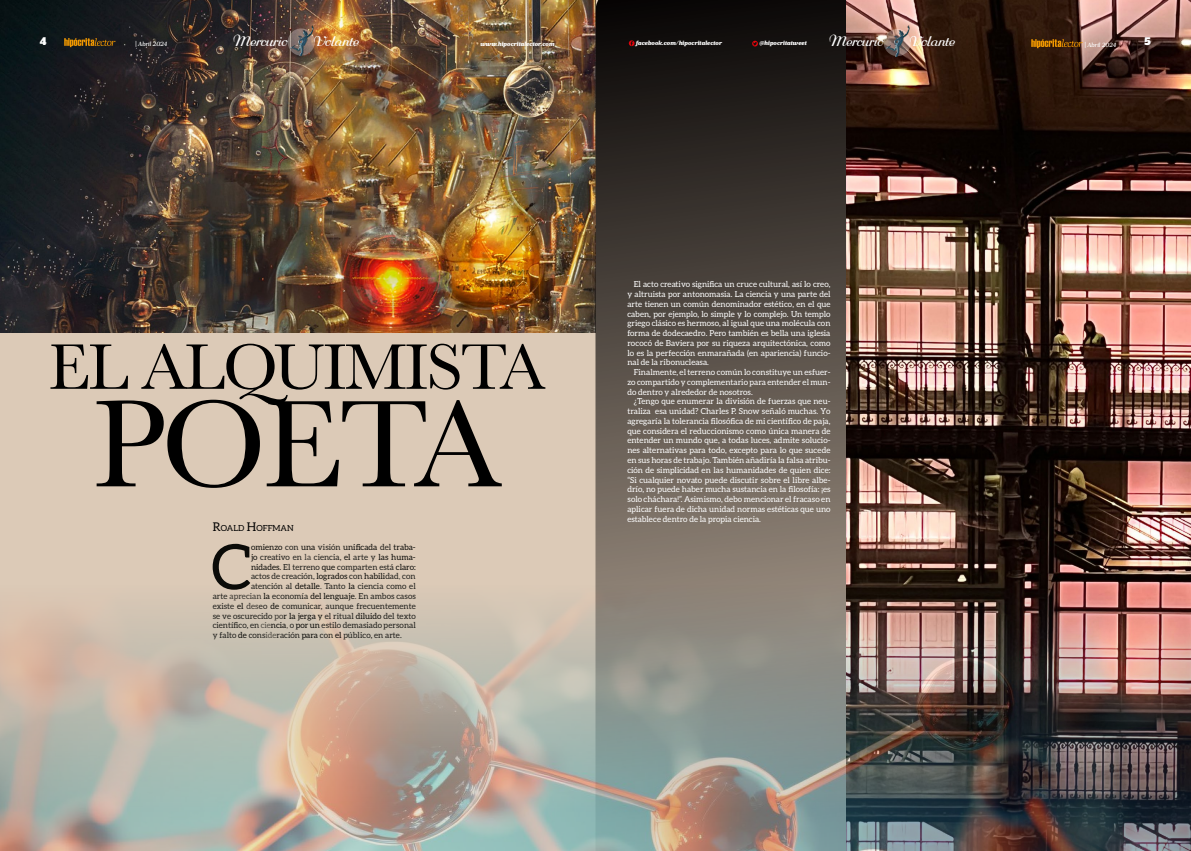
<style>
.page{position:relative;width:1191px;height:851px;background:#fff}
.page>*{position:absolute;margin:0;border:0;box-sizing:border-box;transform-origin:0 0}
.t1{font:128.4px "Baskerville";letter-spacing:-.03em;color:#000}
.t2{font:66.9px "Baskerville";letter-spacing:-.03em;color:#000}
.t3{font:62.62px "Aleo";color:#0b0b08}
.t4{font:15.23px "Rundkursiv";letter-spacing:-.03em;color:#fff}
.t5{font:9.75px "Alfa Slab One";color:#fff}
.t6{font:8.4px "Aleo";color:#000}
.t7{font:8.25px/9.8px "Aleo";color:#fff;text-align:justify}
.t8{font:8.25px "Aleo";color:#1e1e1b}
.t9{font:8.25px "Aleo";color:#0b0b08}
.t10{font:italic 900 6px "Prumo Banner";color:#fff}
.t11{font:italic 500 6px "Prumo Banner";color:#fff}
.s1{font-weight:900;font-style:normal}
.s2{font-size:12px}
.s3{color:#1e1e1b}
.s4{color:#0b0b08}
.s5{color:#383530}
.s6{color:#4f4c44}
</style>
<div class="page">
<div style="left:0;top:0;width:595px;height:850px;background:#dccab7"></div>
<svg style="left:595px;top:0;width:251px;height:408px;background:#38312d"></svg>
<img style="left:846px;top:0;width:345px;height:408px">
<img style="left:0;top:408px;width:1191px;height:442px">
<img style="left:0;top:0;width:595px;height:332px">
<img style="left:884px;top:25px;width:27px;height:31px">
<svg style="left:1031px;top:39px;width:51px;height:9px"></svg>
<svg style="left:629px;top:40px;width:5px;height:6px"></svg>
<svg style="left:752px;top:41px;width:6px;height:5px"></svg>
<div style="left:288px;top:28px;width:27px;height:28px;background:#756a66;border-radius:50%"></div>
<img style="left:289px;top:24px;width:26px;height:32px">
<svg style="left:64px;top:38px;width:52px;height:9px"></svg>
<p class="t5" style="left:40px;top:33px;width:8px">4</p>
<p class="t11" style="left:136px;top:40px;width:33px"><span class="s1">|</span> Abril 2024</p>
<h3 class="t4" style="left:232px;top:33px;width:56px">Mercurio</h3>
<h3 class="t4" style="left:313px;top:33px;width:46px">Volante</h3>
<p class="t10" style="left:480px;top:40px;width:75px">www.hipocritalector.com</p>
<p class="t10" style="left:636px;top:39px;width:88px">facebook.com/hipocritalector</p>
<p class="t10" style="left:759px;top:39px;width:49px">@hipocritatweet</p>
<h3 class="t4" style="left:828px;top:33px;width:56px">Mercurio</h3>
<h3 class="t4" style="left:909px;top:33px;width:46px">Volante</h3>
<p class="t11" style="left:1084px;top:41px;width:33px"><span class="s1">|</span> Abril 2024</p>
<p class="t5" style="left:1144px;top:33px;width:8px">5</p>
<h2 class="t2" style="left:48px;top:324px;width:498px">EL ALQUIMISTA</h2>
<h1 class="t1" style="left:92px;top:363px;width:410px">POETA</h1>
<p class="t6" style="left:213px;top:523px;width:82px"><span class="s2">R</span>OALD <span class="s2">H</span>OFFMAN</p>
<h3 class="t3" style="left:211px;top:531px;width:41px">C</h3>
<p class="t9" style="left:251px;top:542px;width:166px">omienzo <span class="s3">con</span> una <span class="s3">visión</span> unificada <span class="s3">del</span> traba-</p>
<p class="t8" style="left:251px;top:552px;width:166px"><span class="s4">jo</span> creativo en <span class="s5">la</span> ciencia, <span class="s4">el</span> arte y <span class="s4">las huma-</span></p>
<p class="t8" style="left:251px;top:562px;width:166px"><span class="s4">nidades.</span> El terreno <span class="s4">que</span> comparten está <span class="s4">claro:</span></p>
<p class="t8" style="left:251px;top:571px;width:166px">actos de creación, <span class="s4">logrados</span> con <span class="s4">habili</span>dad<span class="s6">,</span> con</p>
<p class="t8" style="left:251px;top:581px;width:166px">atención al <span class="s4">detalle</span><span class="s5">.</span> Tanto <span class="s4">la</span> ciencia como el</p>
<p class="t8" style="left:213px;top:591px;width:205px">arte <span class="s5">aprecian</span> <span class="s4">la</span> economía <span class="s4">del lenguaje</span><span class="s5">.</span> En ambos casos</p>
<p class="t8" style="left:213px;top:601px;width:205px">existe <span class="s4">el</span> <span class="s5">des</span>eo <span class="s4">de</span> comunicar, aunque frecuentemente</p>
<p class="t8" style="left:213px;top:610px;width:205px">se ve oscurecido <span class="s5">po</span><span class="s4">r la jerga y</span> el ritual <span class="s4">diluido</span> del texto</p>
<p class="t8" style="left:213px;top:620px;width:205px">científico, en <span class="s6">cie</span><span class="s4">ncia</span><span class="s6">,</span> o <span class="s4">por un</span> estilo demasiado personal</p>
<p class="t8" style="left:213px;top:630px;width:191px">y falto <span class="s4">de</span> cons<span class="s6">ide</span>ración <span class="s4">para</span> con <span class="s4">el</span> público, en arte.</p>
<p class="t7" style="left:627px;top:279px;width:205px;text-indent:6px">El acto creativo significa un cruce cultural, así lo creo, y altruista por antonomasia. La ciencia y una parte del arte tienen un común denominador estético, en el que caben, por ejemplo, lo simple y lo complejo. Un templo griego clásico es hermoso, al igual que una molécula con forma de dodecaedro. Pero también es bella una iglesia rococó de Baviera por su riqueza arquitectónica, como lo es la perfección enmarañada (en apariencia) funcio&shy;nal de la ribonucleasa.</p>
<p class="t7" style="left:627px;top:367px;width:205px;text-indent:6px">Finalmente, el terreno común lo constituye un esfuer&shy;zo compartido y complementario para entender el mun&shy;do dentro y alrededor de nosotros.</p>
<p class="t7" style="left:627px;top:396px;width:205px;text-indent:6px">¿Tengo que enumerar la división de fuerzas que neu&shy;traliza esa unidad? Charles P. Snow señaló muchas. Yo agregaría la tolerancia filosófica de mi científico de paja, que considera el reduccionismo como única manera de entender un mundo que, a todas luces, admite solucio&shy;nes alternativas para todo, excepto para lo que sucede en sus horas de trabajo. También añadiría la falsa atribu&shy;ción de simplicidad en las humanidades de quien dice: “Si cualquier novato puede discutir sobre el libre albe&shy;drío, no puede haber mucha sustancia en la filosofía: ¡es solo cháchara!”. Asimismo, debo mencionar el fracaso en aplicar fuera de dicha unidad normas estéticas que uno establece dentro de la propia ciencia.</p>
</div>
